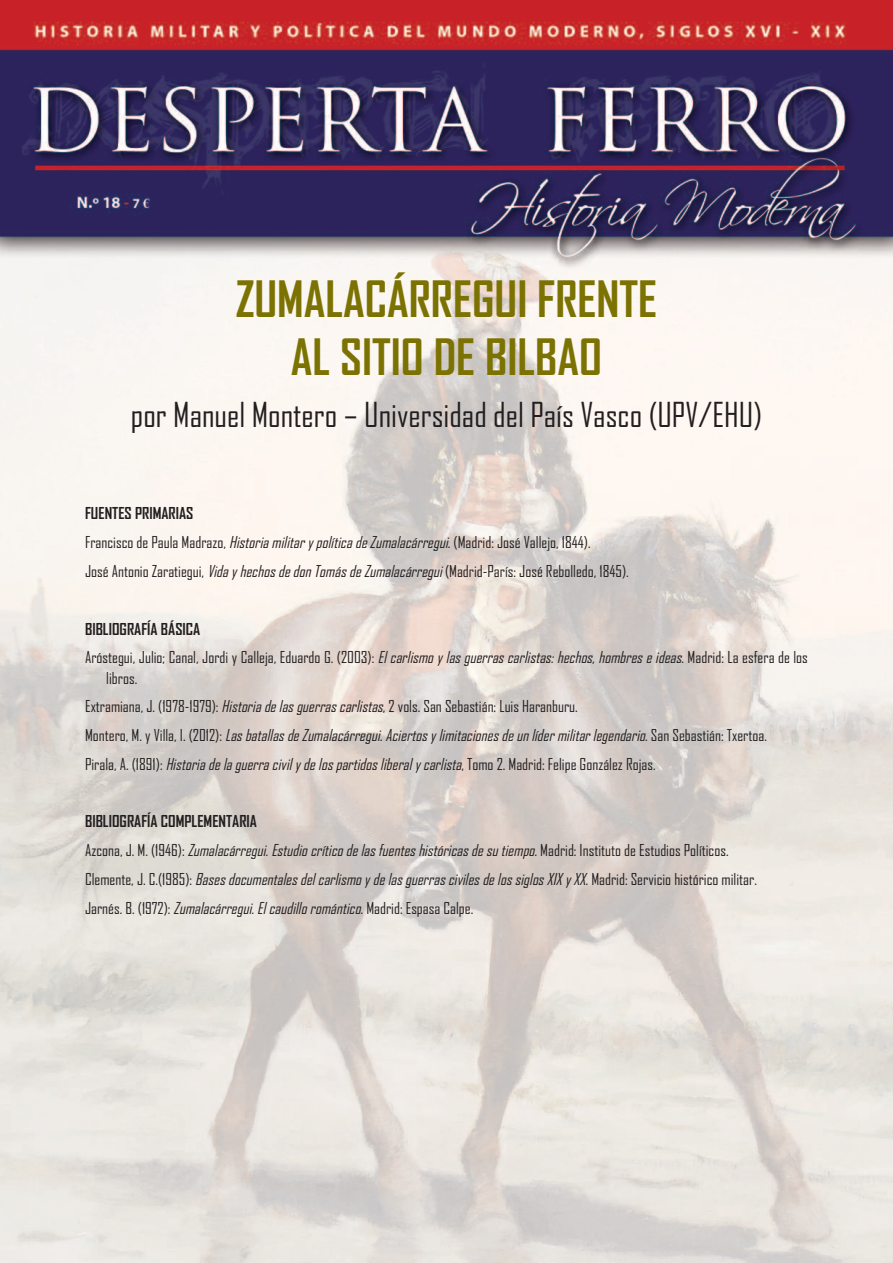
<style>
.page{position:relative;width:893px;height:1263px;background:#fff}
.page>*{position:absolute;margin:0;border:0;box-sizing:border-box;transform-origin:0 0}
.t1{font:700 48px/57.6px "Agency FB";color:#7b7202;text-align:center}
.t2{font:33px "Agency FB";color:#231f20}
.t3{font:15.75px/28.8px "Agency FB";color:#231f20}
.t4{font:italic 15.75px/28.8px "Agency FB";color:#231f20}
.s1{font-weight:700}
.s2{font-style:italic}
.s3{font-weight:700;font-style:normal}
.s4{font-style:normal}
</style>
<div class="page">
<img style="left:0;top:0;width:893px;height:1263px">
<h1 class="t1" style="left:236px;top:272px;width:423px">ZUMALACÁRREGUI FRENTE<br>AL SITIO DE BILBAO</h1>
<h2 class="t2" style="left:131px;top:396px;width:633px">por Manuel Montero – Universidad del País Vasco (UPV/EHU)</h2>
<p class="t3" style="left:85px;top:500px;width:545px"><span class="s1">FUENTES PRIMARIAS<br></span>Francisco de Paula Madrazo, <span class="s2">HistoriamilitarypolíticadeZumalacárregui</span>. (Madrid: José Vallejo, 1844).<br>José Antonio Zaratiegui, <span class="s2">VidayhechosdedonTomásdeZumalacárregui</span>(Madrid-París: José Rebolledo, 1845).</p>
<p class="t3" style="left:85px;top:615px;width:724px"><span class="s1">BIBLIOGRAFÍA BÁSICA<br></span>Aróstegui, Julio; Canal, Jordi y Calleja, Eduardo G. (2003): <span class="s2">Elcarlismoylasguerrascarlistas:hechos,hombreseideas</span>. Madrid: La esfera de los</p>
<p class="t3" style="left:85px;top:664px;width:683px;text-indent:21px">libros.<br>Extramiana, J. (1978-1979): <span class="s2">Historiadelasguerrascarlistas</span>, 2 vols. San Sebastián: Luis Haranburu.<br>M o n t e r o , M . y V i l l a , I . ( 2 0 1 2 ) : <span class="s2">Las batallas de Zumalacárregui. Aciertos y limitaciones de un líder militar legendario</span>. S a n S e b a s t i á n : T x e r t o a .<br>Pirala, A. (1891): <span class="s2">Historiadelaguerracivilydelospartidosliberalycarlista</span>, Tomo 2. Madrid: Felipe González Rojas.</p>
<p class="t4" style="left:85px;top:807px;width:673px"><span class="s3">BIBLIOGRAFÍA COMPLEMENTARIA<br></span><span class="s4">Azcona, J. M. (1946):</span> Zumalacárregui.Estudiocríticodelasfuenteshistóricasdesutiempo.<span class="s4">Madrid: Instituto de Estudios Políticos.<br>Clemente, J. C.(1985):</span> BasesdocumentalesdelcarlismoydelasguerrascivilesdelossiglosXIXyXX.<span class="s4">Madrid: Servicio histórico militar.<br>Jarnés. B. (1972):</span> Zumalacárregui.Elcaudilloromántico.<span class="s4">Madrid: Espasa Calpe.</span></p>
</div>
